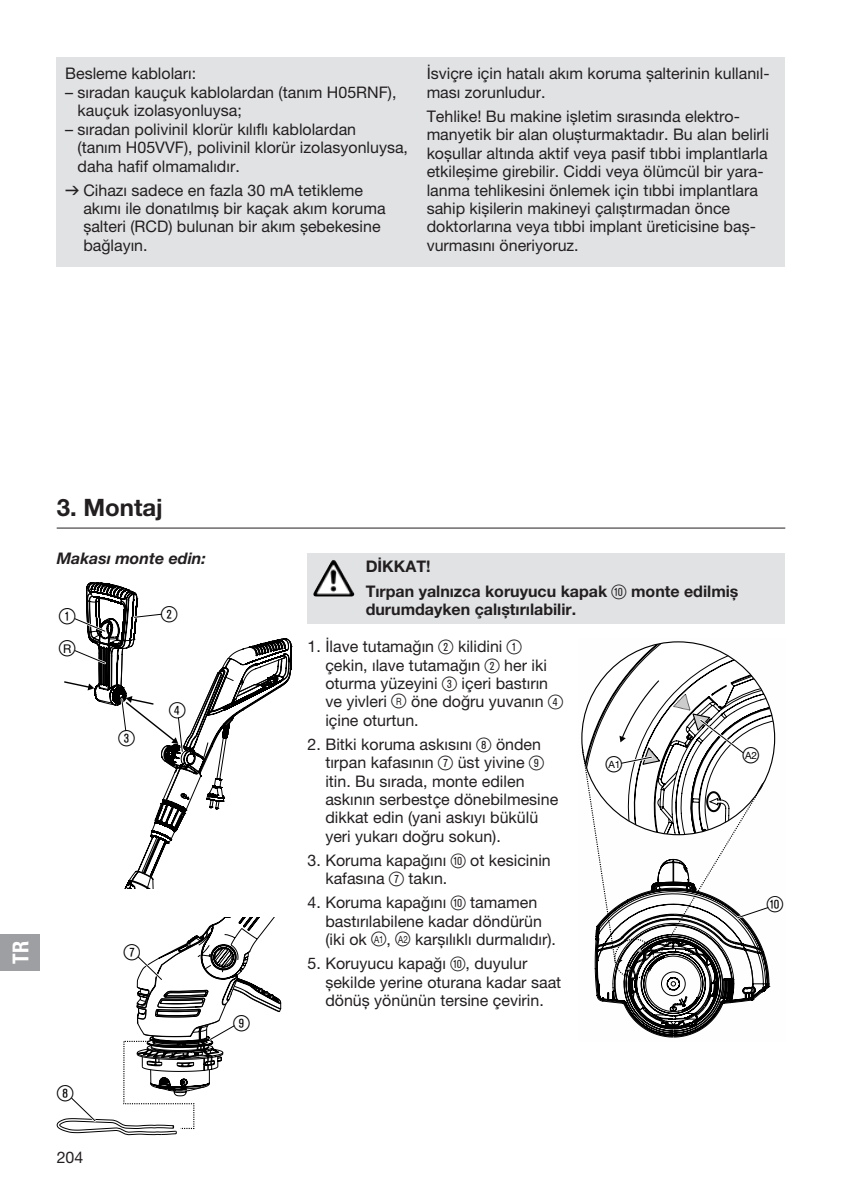
<style>
.page{position:relative;width:842px;height:1191px;background:#fff}
.page>*{position:absolute;margin:0;border:0;box-sizing:border-box;transform-origin:0 0}
.t1{font:700 24px "GARDENA Pro";color:#231f20}
.t2{font:22px "Ziffernim Kreisund Quadrat BQ";color:#000}
.t3{font:22px "GARDENA Pro Bo Cond";color:#fff}
.t4{font:16px/18.4px "GARDENA Pro";color:#231f20}
.t5{font:700 16px/24px "GARDENA Pro";color:#231f20}
.t6{font:italic 700 16px "GARDENA Pro";color:#231f20}
.t7{font:10px "GARDENA Pro";color:#000}
.s1{font-family:"Formdruck"}
.s2{font-family:"Ziffernim Kreisund Quadrat BQ";font-weight:400;font-size:20px}
.s3{font-family:"Ziffernim Kreisund Quadrat BQ";font-size:20px}
.s4{font-size:10px}
.s5{font-family:"Ziffernim Kreisund Quadrat BQ";font-size:22px}
</style>
<div class="page">
<hr style="left:57px;top:527px;width:728px;height:1px;background:#231f20">
<div style="left:308px;top:552px;width:477px;height:71px;background:#e1e2e4"></div>
<svg style="left:64px;top:582px;width:228px;height:306px"></svg>
<svg style="left:57px;top:917px;width:225px;height:218px"></svg>
<img style="left:315px;top:560px;width:18px;height:30px">
<svg style="left:601px;top:641px;width:154px;height:38px"></svg>
<svg style="left:581px;top:679px;width:195px;height:359px"></svg>
<div style="left:57px;top:57px;width:728px;height:209px;background:#e1e2e4"></div>
<div style="left:0;top:934px;width:40px;height:36px;background:#9d9fa2"></div>
<p class="t4" style="left:65px;top:64px;width:132px">Besleme kabloları:</p>
<p class="t4" style="left:78px;top:83px;width:320px;text-indent:-12px">– sıradan kauçuk kablolardan (tanım H05RNF), kauçuk izolasyonluysa;</p>
<p class="t4" style="left:78px;top:120px;width:332px;text-indent:-12px">– sıradan polivinil klorür kılıflı kablolardan<br>(tanım H05VVF), polivinil klorür izolasyonluysa, daha hafif olmamalıdır.</p>
<p class="t4" style="left:83px;top:180px;width:304px;text-indent:-18px"><span class="s1">v</span> Cihazı sadece en fazla 30 mA tetikleme akımı ile donatılmış bir kaçak akım koruma şalteri (RCD) bulunan bir akım şebekesine bağlayın.</p>
<p class="t4" style="left:427px;top:64px;width:344px">İsviçre için hatalı akım koruma şalterinin kullanıl&shy;ması zorunludur.</p>
<p class="t4" style="left:427px;top:107px;width:344px">Tehlike! Bu makine işletim sırasında elektro&shy;manyetik bir alan oluşturmaktadır. Bu alan belirli koşullar altında aktif veya pasif tıbbi implantlarla etkileşime girebilir. Ciddi veya ölümcül bir yara&shy;lanma tehlikesini önlemek için tıbbi implantlara sahip kişilerin makineyi çalıştırmadan önce doktorlarına veya tıbbi implant üreticisine baş&shy;vurmasını öneriyoruz.</p>
<h1 class="t1" style="left:57px;top:493px;width:108px">3. Montaj</h1>
<p class="t6" style="left:57px;top:548px;width:151px">Makası monte edin:</p>
<h2 class="t2" style="left:59px;top:604px;width:18px">1</h2>
<h2 class="t2" style="left:161px;top:601px;width:18px">2</h2>
<h2 class="t2" style="left:59px;top:636px;width:18px">ß<sup>R</sup></h2>
<h2 class="t2" style="left:119px;top:725px;width:18px">3</h2>
<h2 class="t2" style="left:169px;top:697px;width:18px">4</h2>
<h2 class="t3" style="left:7px;top:963px;width:24px;rotate:-90deg">TR</h2>
<h2 class="t2" style="left:124px;top:939px;width:18px">7</h2>
<h2 class="t2" style="left:57px;top:1080px;width:18px">8</h2>
<p class="t4" style="left:57px;top:1147px;width:28px">204</p>
<h2 class="t2" style="left:233px;top:1010px;width:18px">9</h2>
<p class="t5" style="left:366px;top:554px;width:373px">DİKKAT!<br>Tırpan yalnızca koruyucu kapak <span class="s2">0</span> monte edilmiş</p>
<p class="t5" style="left:366px;top:597px;width:212px">durumdayken çalıştırılabilir.</p>
<p class="t4" style="left:325px;top:637px;width:239px;text-indent:-18px">1. İlave tutamağın <span class="s3">2</span> kilidini <span class="s3">1 </span>çekin, ılave tutamağın <span class="s3">2</span> her iki oturma yüzeyini <span class="s3">3</span> içeri bastırın ve yivleri <span class="s3">ß</span><span class="s4">R</span> öne doğru yuvanın <span class="s3">4 </span>içine oturtun.</p>
<p class="t4" style="left:325px;top:734px;width:234px;text-indent:-18px">2. Bitki koruma askısını <span class="s3">8</span> önden tırpan kafasının <span class="s3">7</span> üst yivine <span class="s3">9 </span>itin. Bu sırada, monte edilen askının serbestçe dönebilmesine dikkat edin (yani askıyı bükülü yeri yukarı doğru sokun).</p>
<p class="t4" style="left:325px;top:851px;width:227px;text-indent:-18px">3. Koruma kapağını <span class="s3">0</span> ot kesicinin kafasına <span class="s3">7</span> takın.</p>
<p class="t4" style="left:325px;top:893px;width:232px;text-indent:-18px">4. Koruma kapağını <span class="s3">0</span> tamamen bastırılabilene kadar döndürün (iki ok <span class="s3">ß</span><sup>A1</sup> , <span class="s3">ß</span><sup>A2</sup> karşılıklı durmalıdır).</p>
<p class="t4" style="left:325px;top:954px;width:237px;text-indent:-18px">5. Koruyucu kapağı <span class="s3">0</span>, duyulur şekilde yerine oturana kadar saat dönüş yönünün tersine çevirin.</p>
<p class="t7" style="left:743px;top:749px;width:18px"><span class="s5">ß</span>A 2</p>
<p class="t7" style="left:606px;top:758px;width:18px"><span class="s5">ß</span>A 1</p>
<h2 class="t2" style="left:767px;top:891px;width:18px">0</h2>
</div>
